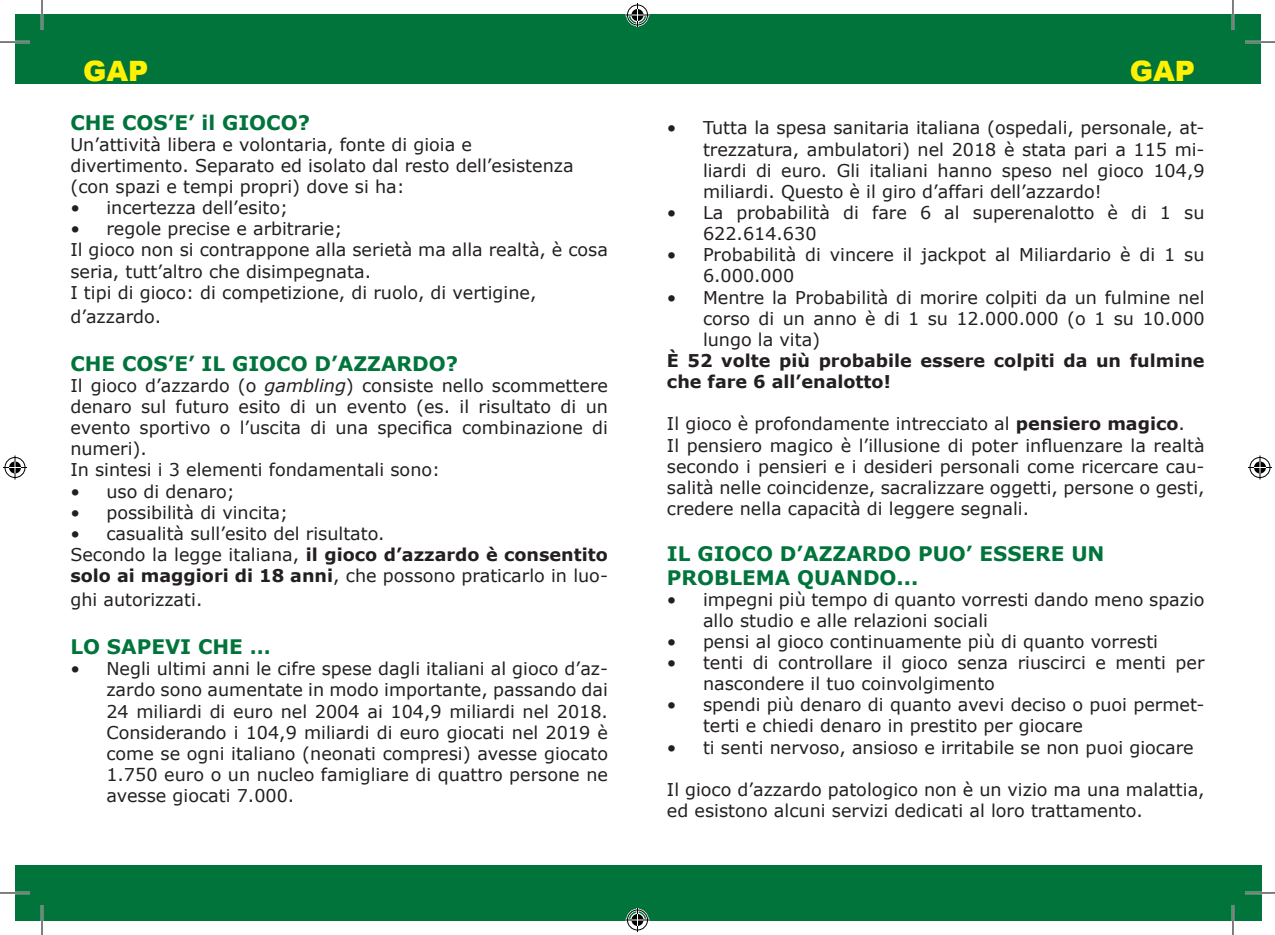
<style>
.page{position:relative;width:1275px;height:935px;background:#fff}
.page>*{position:absolute;margin:0;border:0;box-sizing:border-box;transform-origin:0 0}
.t1{font:900 28px "Arial";color:#fff101}
.t2{font:700 20px "Verdana";color:#00743b}
.t3{font:17.6px/21.2px "Verdana";color:#231f20}
.t4{font:700 17.6px/21.2px "Verdana";color:#231f20}
.s1{font-style:italic}
.s2{font-weight:700}
</style>
<div class="page">
<div style="left:15px;top:14px;width:1245px;height:70px;background:#00743b"></div>
<div style="left:15px;top:865px;width:1246px;height:56px;background:#00743b"></div>
<hr style="left:0;top:41px;width:30px;height:2px;background:#fff">
<hr style="left:1245px;top:41px;width:30px;height:2px;background:#fff">
<hr style="left:0;top:891px;width:30px;height:3px;background:#fff">
<hr style="left:1245px;top:891px;width:30px;height:3px;background:#fff">
<hr style="left:41px;top:0;width:2px;height:30px;background:#fff">
<hr style="left:41px;top:904px;width:2px;height:30px;background:#fff">
<hr style="left:1231px;top:0;width:3px;height:30px;background:#fff">
<hr style="left:1231px;top:904px;width:3px;height:30px;background:#fff">
<hr style="left:0;top:42px;width:30px;height:1px;background:#000">
<hr style="left:1245px;top:42px;width:30px;height:1px;background:#000">
<hr style="left:0;top:892px;width:30px;height:1px;background:#000">
<hr style="left:1245px;top:892px;width:30px;height:1px;background:#000">
<hr style="left:42px;top:0;width:1px;height:30px;background:#000">
<hr style="left:42px;top:904px;width:1px;height:30px;background:#000">
<hr style="left:1232px;top:0;width:1px;height:30px;background:#000">
<hr style="left:1232px;top:904px;width:1px;height:30px;background:#000">
<svg style="left:625px;top:3px;width:24px;height:24px"></svg>
<svg style="left:625px;top:908px;width:24px;height:23px"></svg>
<svg style="left:3px;top:455px;width:24px;height:24px"></svg>
<svg style="left:1248px;top:455px;width:24px;height:24px"></svg>
<p class="t1" style="left:83px;top:50px;width:67px">GAP</p>
<p class="t1" style="left:1129px;top:51px;width:67px">GAP</p>
<p class="t2" style="left:70px;top:109px;width:241px">CHE COS’E’ il GIOCO?</p>
<p class="t3" style="left:70px;top:134px;width:403px">Un’attività libera e volontaria, fonte di gioia e</p>
<p class="t3" style="left:70px;top:155px;width:505px">divertimento. Separato ed isolato dal resto dell’esistenza</p>
<p class="t3" style="left:70px;top:176px;width:336px">(con spazi e tempi propri) dove si ha:</p>
<p class="t3" style="left:70px;top:197px;width:219px">• incertezza dell’esito;</p>
<p class="t3" style="left:70px;top:218px;width:274px">• regole precise e arbitrarie;</p>
<p class="t3" style="left:70px;top:240px;width:539px">Il gioco non si contrappone alla serietà ma alla realtà, è cosa seria, tutt’altro che disimpegnata.</p>
<p class="t3" style="left:70px;top:282px;width:467px">I tipi di gioco: di competizione, di ruolo, di vertigine,</p>
<p class="t3" style="left:70px;top:306px;width:92px">d’azzardo.</p>
<p class="t2" style="left:70px;top:350px;width:389px">CHE COS’E’ IL GIOCO D’AZZARDO?</p>
<p class="t3" style="left:70px;top:375px;width:539px;text-align:justify">Il gioco d’azzardo (o <span class="s1">gambling</span>) consiste nello scommettere denaro sul futuro esito di un evento (es. il risultato di un evento sportivo o l’uscita di una specifica combinazione di numeri).</p>
<p class="t3" style="left:70px;top:459px;width:371px">In sintesi i 3 elementi fondamentali sono:</p>
<p class="t3" style="left:70px;top:481px;width:166px">• uso di denaro;</p>
<p class="t3" style="left:70px;top:502px;width:219px">• possibilità di vincita;</p>
<p class="t3" style="left:70px;top:523px;width:316px">• casualità sull’esito del risultato.</p>
<p class="t3" style="left:70px;top:544px;width:539px">Secondo la legge italiana, <span class="s2">il gioco d’azzardo è consentito solo ai maggiori di 18 anni</span>, che possono praticarlo in luo-</p>
<p class="t3" style="left:70px;top:589px;width:133px">ghi autorizzati.</p>
<p class="t2" style="left:70px;top:633px;width:202px">LO SAPEVI CHE …</p>
<p class="t3" style="left:106px;top:658px;width:503px;text-align:justify;text-indent:-36px">• Negli ultimi anni le cifre spese dagli italiani al gioco d’az&shy;zardo sono aumentate in modo importante, passando dai 24 miliardi di euro nel 2004 ai 104,9 miliardi nel 2018.<br>Considerando i 104,9 miliardi di euro giocati nel 2019 è come se ogni italiano (neonati compresi) avesse giocato 1.750 euro o un nucleo famigliare di quattro persone ne avesse giocati 7.000.</p>
<p class="t3" style="left:703px;top:118px;width:503px;text-align:justify;text-indent:-36px">• Tutta la spesa sanitaria italiana (ospedali, personale, at&shy;trezzatura, ambulatori) nel 2018 è stata pari a 115 mi&shy;liardi di euro. Gli italiani hanno speso nel gioco 104,9 miliardi. Questo è il giro d’affari dell’azzardo!</p>
<p class="t3" style="left:703px;top:202px;width:503px;text-indent:-36px">• La probabilità di fare 6 al superenalotto è di 1 su<br>622.614.630</p>
<p class="t3" style="left:703px;top:244px;width:503px;text-indent:-36px">• Probabilità di vincere il jackpot al Miliardario è di 1 su<br>6.000.000</p>
<p class="t3" style="left:703px;top:287px;width:503px;text-align:justify;text-indent:-36px">• Mentre la Probabilità di morire colpiti da un fulmine nel corso di un anno è di 1 su 12.000.000 (o 1 su 10.000 lungo la vita)</p>
<p class="t4" style="left:667px;top:350px;width:539px">È 52 volte più probabile essere colpiti da un fulmine che fare 6 all’enalotto!</p>
<p class="t3" style="left:667px;top:413px;width:519px">Il gioco è profondamente intrecciato al <span class="s2">pensiero magico</span>.</p>
<p class="t3" style="left:667px;top:434px;width:539px;text-align:justify">Il pensiero magico è l’illusione di poter influenzare la realtà secondo i pensieri e i desideri personali come ricercare cau&shy;salità nelle coincidenze, sacralizzare oggetti, persone o gesti, credere nella capacità di leggere segnali.</p>
<p class="t2" style="left:667px;top:540px;width:439px">IL GIOCO D’AZZARDO PUO’ ESSERE UN</p>
<p class="t2" style="left:667px;top:564px;width:253px">PROBLEMA QUANDO...</p>
<p class="t3" style="left:703px;top:589px;width:503px;text-indent:-36px">• impegni più tempo di quanto vorresti dando meno spazio allo studio e alle relazioni sociali</p>
<p class="t3" style="left:667px;top:631px;width:492px">• pensi al gioco continuamente più di quanto vorresti</p>
<p class="t3" style="left:703px;top:652px;width:503px;text-indent:-36px">• tenti di controllare il gioco senza riuscirci e menti per nascondere il tuo coinvolgimento</p>
<p class="t3" style="left:703px;top:694px;width:503px;text-indent:-36px">• spendi più denaro di quanto avevi deciso o puoi permet&shy;terti e chiedi denaro in prestito per giocare</p>
<p class="t3" style="left:667px;top:736px;width:528px">• ti senti nervoso, ansioso e irritabile se non puoi giocare</p>
<p class="t3" style="left:667px;top:779px;width:539px">Il gioco d’azzardo patologico non è un vizio ma una malattia, ed esistono alcuni servizi dedicati al loro trattamento.</p>
</div>
